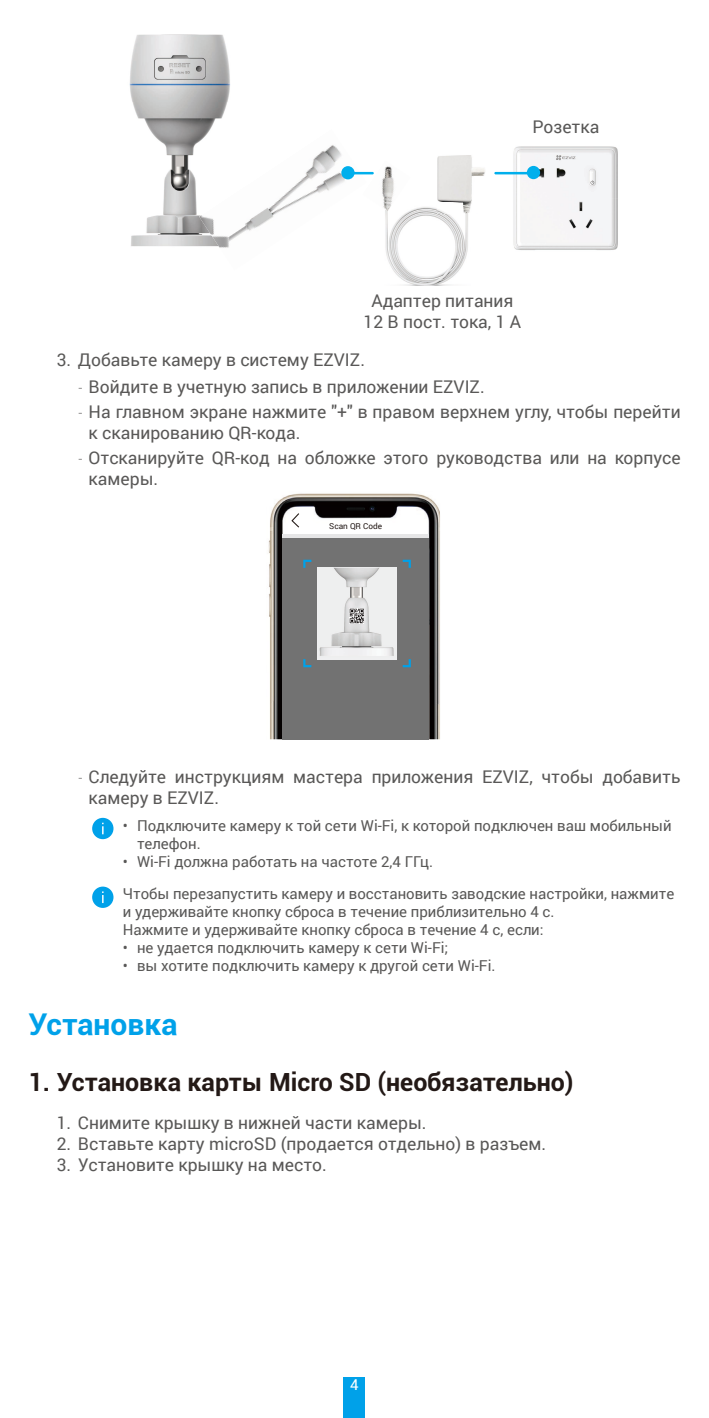
<style>
.page{position:relative;width:709px;height:1418px;background:#fff}
.page>*{position:absolute;margin:0;border:0;box-sizing:border-box;transform-origin:0 0}
.t1{font:700 30px "Roboto";color:#00a1e9}
.t2{font:700 25px "Roboto";color:#231916}
.t3{font:17.5px/21px "Roboto";color:#595857}
.t4{font:15px/18px "Roboto";color:#595857}
.t5{font:15px "Roboto";color:#fff}
.t6{font:8.25px "Roboto";color:#231916}
.s1{font-family:"DIN Cond";font-weight:300}
</style>
<div class="page">
<div style="left:344px;top:1376px;width:21px;height:41px;background:#00a1e9"></div>
<img style="left:385px;top:207px;width:83px;height:78px">
<img style="left:367px;top:166px;width:43px;height:43px">
<svg style="left:384px;top:202px;width:9px;height:9px"></svg>
<img style="left:437px;top:155px;width:48px;height:49px">
<img style="left:437px;top:202px;width:34px;height:11px">
<img style="left:511px;top:146px;width:107px;height:104px">
<img style="left:246px;top:145px;width:121px;height:86px">
<div style="left:527px;top:166px;width:13px;height:13px;background:#00afec;border-radius:50%"></div>
<div style="left:341px;top:166px;width:13px;height:13px;background:#00afec;border-radius:50%"></div>
<hr style="left:349px;top:172px;width:25px;height:2px;background:#00afec">
<hr style="left:494px;top:172px;width:36px;height:2px;background:#00afec">
<img style="left:129px;top:34px;width:102px;height:213px">
<img style="left:199px;top:185px;width:47px;height:63px">
<img style="left:268px;top:493px;width:172px;height:246px">
<div style="left:283px;top:537px;width:146px;height:202px;background:#727272"></div>
<svg style="left:283px;top:533px;width:146px;height:4px"></svg>
<svg style="left:291px;top:513px;width:8px;height:14px"></svg>
<div style="left:317px;top:567px;width:80px;height:92px;background:#efeff0"></div>
<svg style="left:303px;top:559px;width:8px;height:9px"></svg>
<svg style="left:403px;top:559px;width:8px;height:9px"></svg>
<svg style="left:303px;top:659px;width:8px;height:8px"></svg>
<svg style="left:403px;top:659px;width:8px;height:8px"></svg>
<img style="left:319px;top:567px;width:75px;height:89px">
<img style="left:349px;top:608px;width:15px;height:15px">
<div style="left:92px;top:817px;width:21px;height:22px;background:#00a1e9;border-radius:50%"></div>
<svg style="left:102px;top:822px;width:2px;height:12px"></svg>
<div style="left:92px;top:886px;width:21px;height:21px;background:#00a1e9;border-radius:50%"></div>
<svg style="left:102px;top:891px;width:2px;height:12px"></svg>
<p class="t3" style="left:532px;top:116px;width:68px">Розетка</p>
<p class="t3" style="left:363px;top:289px;width:159px;text-align:center">Адаптер питания<br>12 В пост. тока, 1 А</p>
<p class="t3" style="left:57px;top:349px;width:310px">3. Добавьте камеру в систему EZVIZ.</p>
<p class="t3" style="left:78px;top:376px;width:408px"><span class="s1">-</span> Войдите в учетную запись в приложении EZVIZ.</p>
<p class="t3" style="left:89px;top:400px;width:593px;text-indent:-11px"><span class="s1">-</span> На главном экране нажмите "+" в правом верхнем углу, чтобы перейти к сканированию QR-кода.</p>
<p class="t3" style="left:89px;top:446px;width:593px;text-indent:-11px"><span class="s1">-</span> Отсканируйте QR-код на обложке этого руководства или на корпусе камеры.</p>
<p class="t6" style="left:329px;top:521px;width:54px">Scan QR Code</p>
<p class="t3" style="left:89px;top:765px;width:593px;text-indent:-11px"><span class="s1">-</span> Следуйте инструкциям мастера приложения EZVIZ, чтобы добавить камеру в EZVIZ.</p>
<p class="t4" style="left:137px;top:815px;width:536px;text-indent:-14px">• Подключите камеру к той сети Wi-Fi, к которой подключен ваш мобильный телефон.</p>
<p class="t4" style="left:123px;top:844px;width:553px;line-height:32.8px">• Wi-Fi должна работать на частоте 2,4 ГГц.<br>Чтобы перезапустить камеру и восстановить заводские настройки, нажмите</p>
<p class="t4" style="left:123px;top:902px;width:433px">и удерживайте кнопку сброса в течение приблизительно 4 с.<br>Нажмите и удерживайте кнопку сброса в течение 4 с, если:</p>
<p class="t4" style="left:123px;top:938px;width:327px">• не удается подключить камеру к сети Wi-Fi;</p>
<p class="t4" style="left:123px;top:956px;width:374px">• вы хотите подключить камеру к другой сети Wi-Fi.</p>
<h1 class="t1" style="left:28px;top:1002px;width:151px">Установка</h1>
<h2 class="t2" style="left:28px;top:1064px;width:547px">1. Установка карты Micro SD (необязательно)</h2>
<p class="t3" style="left:57px;top:1111px;width:371px">1. Снимите крышку в нижней части камеры.</p>
<p class="t3" style="left:57px;top:1132px;width:491px">2. Вставьте карту microSD (продается отдельно) в разъем.</p>
<p class="t3" style="left:57px;top:1153px;width:272px">3. Установите крышку на место.</p>
<p class="t5" style="left:350px;top:1373px;width:10px">4</p>
</div>
